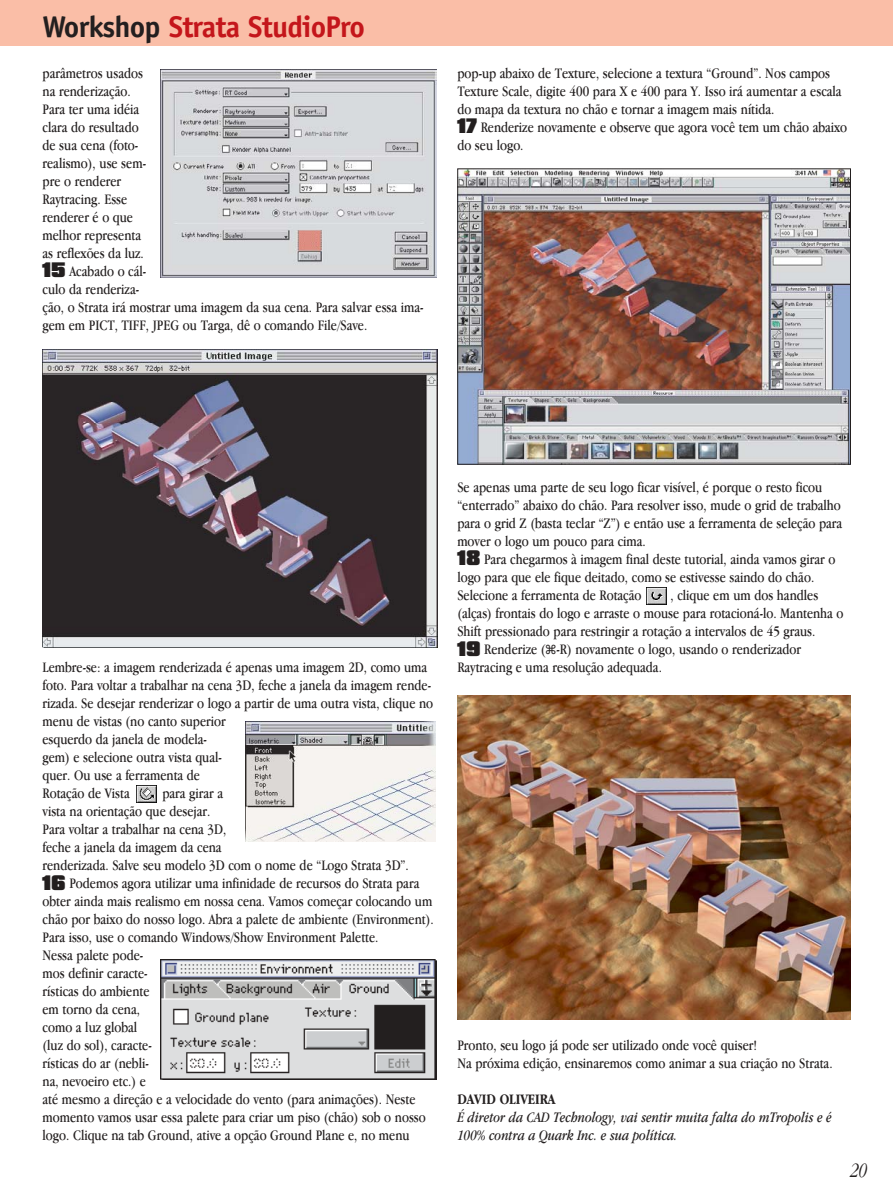
<style>
.page{position:relative;width:893px;height:1190px;background:#fff}
.page>*{position:absolute;margin:0;border:0;box-sizing:border-box;transform-origin:0 0}
.t1{font:700 30px "Officina Sans";letter-spacing:-.03em;color:#c4161b}
.t2{font:italic 300 21px "Macmania Garamond";color:#231f1f}
.t3{font:15px/18px "Macmania Garamond Normal";color:#231f1f}
.t4{font:italic 15px/18px "Macmania Garamond Normal";color:#231f1f}
.t5{font:700 15px "Macmania Garamond";color:#231f1f}
.s1{color:#231f1f}
.s2{font-family:"Compacta BT";font-weight:900;font-size:18px}
</style>
<div class="page">
<img style="left:161px;top:69px;width:275px;height:209px">
<div style="left:246px;top:721px;width:190px;height:122px;background:#f7f3f0"></div>
<img style="left:246px;top:721px;width:189px;height:120px">
<img style="left:161px;top:959px;width:275px;height:120px">
<img style="left:459px;top:170px;width:389px;height:292px">
<img style="left:43px;top:350px;width:394px;height:297px">
<img style="left:457px;top:695px;width:393px;height:324px">
<img style="left:136px;top:786px;width:20px;height:16px">
<img style="left:646px;top:587px;width:21px;height:17px">
<div style="left:0;top:0;width:892px;height:45px;background:#fabea7"></div>
<h1 class="t1" style="left:43px;top:16px;width:324px"><span class="s1">Workshop</span> Strata StudioPro</h1>
<p class="t3" style="left:43px;top:65px;width:382px">parâmetros usados<br>na renderização.<br>Para ter uma idéia<br>clara do resultado<br>de sua cena (foto-<br>realismo), use sem-<br>pre o renderer<br>Raytracing. Esse<br>renderer é o que<br>melhor representa<br>as reflexões da luz.<br><span class="s2">15</span> Acabado o cál-<br>culo da renderiza-<br>ção, o Strata irá mostrar uma imagem da sua cena. Para salvar essa ima&shy;gem em PICT, TIFF, JPEG ou Targa, dê o comando File/Save.</p>
<p class="t3" style="left:457px;top:65px;width:391px">pop-up abaixo de Texture, selecione a textura “Ground”. Nos campos Texture Scale, digite 400 para X e 400 para Y. Isso irá aumentar a escala do mapa da textura no chão e tornar a imagem mais nítida.<br><span class="s2">17</span> Renderize novamente e observe que agora você tem um chão abaixo do seu logo.</p>
<p class="t3" style="left:43px;top:659px;width:392px">Lembre-se: a imagem renderizada é apenas uma imagem 2D, como uma foto. Para voltar a trabalhar na cena 3D, feche a janela da imagem rende&shy;rizada. Se desejar renderizar o logo a partir de uma outra vista, clique no menu de vistas (no canto superior<br>esquerdo da janela de modela-<br>gem) e selecione outra vista qual-<br>quer. Ou use a ferramenta de<br>Rotação de Vista</p>
<p class="t3" style="left:43px;top:785px;width:392px;text-indent:120px">para girar a<br>vista na orientação que desejar.<br>Para voltar a trabalhar na cena 3D,<br>feche a janela da imagem da cena<br>renderizada. Salve seu modelo 3D com o nome de “Logo Strata 3D”.<br><span class="s2">16</span> Podemos agora utilizar uma infinidade de recursos do Strata para obter ainda mais realismo em nossa cena. Vamos começar colocando um chão por baixo do nosso logo. Abra a palete de ambiente (Environment).<br>Para isso, use o comando Windows/Show Environment Palette.<br>Nessa palete pode-<br>mos definir caracte-<br>rísticas do ambiente<br>em torno da cena,<br>como a luz global<br>(luz do sol), caracte-<br>rísticas do ar (nebli-<br>na, nevoeiro etc.) e<br>até mesmo a direção e a velocidade do vento (para animações). Neste momento vamos usar essa palete para criar um piso (chão) sob o nosso logo. Clique na tab Ground, ative a opção Ground Plane e, no menu</p>
<p class="t3" style="left:457px;top:479px;width:386px">Se apenas uma parte de seu logo ficar visível, é porque o resto ficou “enterrado” abaixo do chão. Para resolver isso, mude o grid de trabalho para o grid Z (basta teclar “Z”) e então use a ferramenta de seleção para mover o logo um pouco para cima.<br><span class="s2">18</span> Para chegarmos à imagem final deste tutorial, ainda vamos girar o logo para que ele fique deitado, como se estivesse saindo do chão.<br>Selecione a ferramenta de Rotação</p>
<p class="t3" style="left:457px;top:587px;width:388px;text-indent:213px">, clique em um dos handles (alças) frontais do logo e arraste o mouse para rotacioná-lo. Mantenha o Shift pressionado para restringir a rotação a intervalos de 45 graus.<br><span class="s2">19</span> Renderize (Ω-R) novamente o logo, usando o renderizador Raytracing e uma resolução adequada.</p>
<p class="t3" style="left:457px;top:1037px;width:377px">Pronto, seu logo já pode ser utilizado onde você quiser!<br>Na próxima edição, ensinaremos como animar a sua criação no Strata.</p>
<p class="t5" style="left:457px;top:1093px;width:100px">DAVID OLIVEIRA</p>
<p class="t4" style="left:457px;top:1109px;width:376px">É diretor da CAD Technology, vai sentir muita falta do mTropolis e é<br>100% contra a Quark Inc. e sua política.</p>
<h2 class="t2" style="left:850px;top:1161px;width:18px">20</h2>
</div>
